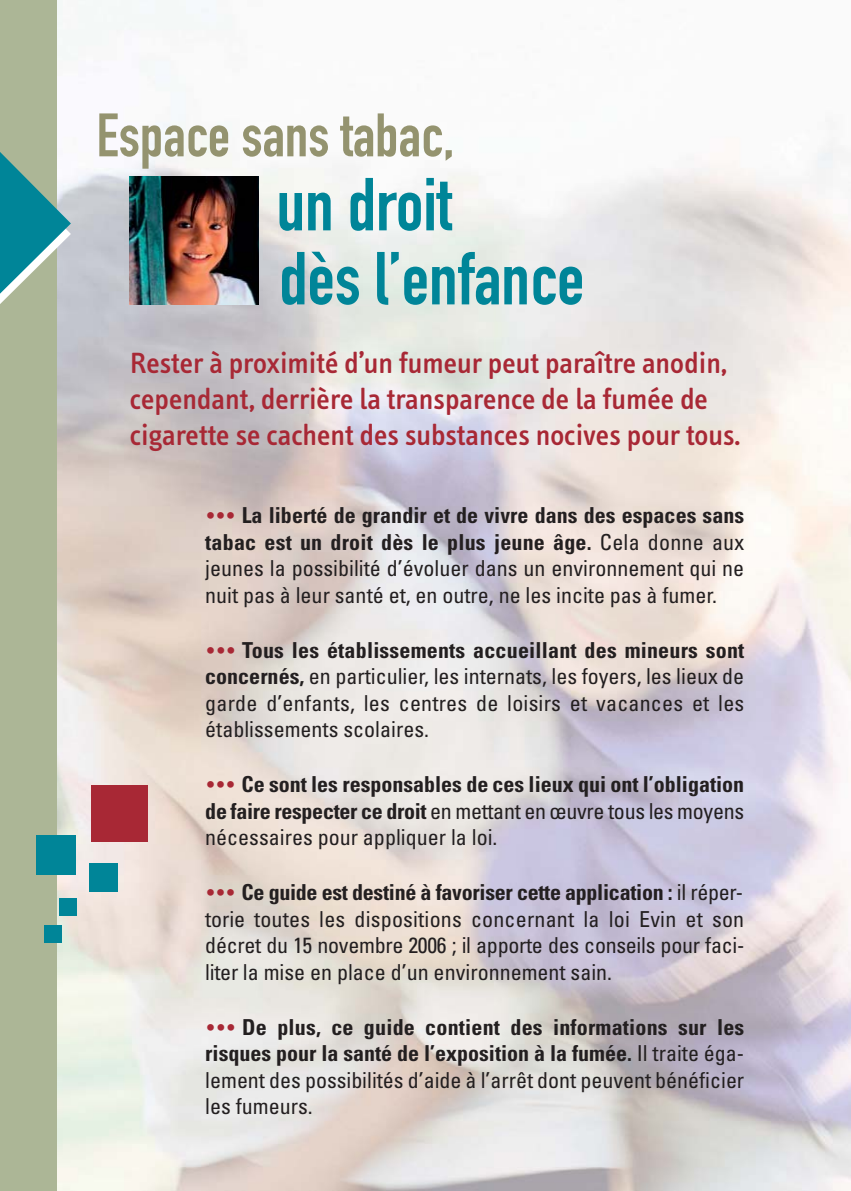
<style>
.page{position:relative;width:851px;height:1191px;background:#fff}
.page>*{position:absolute;margin:0;border:0;box-sizing:border-box;transform-origin:0 0}
.t1{font:73.6px/74px "DIN Engschrift Alternate";color:#008598}
.t2{font:60.2px "DIN Engschrift Alternate";color:#94936f}
.t3{font:500 30px/36px "Info Text";color:#a82835}
.t4{font:condensed 22px/26.4px "Univers";color:#231f20;text-align:justify}
.t5{font:700 condensed 22px/26.4px "Univers";color:#231f20;text-align:justify}
.s1{font-family:"Info Text";font-weight:500;font-stretch:normal;font-size:24px;color:#a82835}
.s2{font-weight:700}
.s3{font-weight:400}
</style>
<div class="page">
<img style="left:57px;top:0;width:793px;height:1191px">
<div style="left:0;top:0;width:57px;height:1191px;background:#acb696"></div>
<img style="left:130px;top:176px;width:128px;height:128px">
<div style="left:91px;top:785px;width:56px;height:56px;background:#a82835"></div>
<div style="left:36px;top:835px;width:40px;height:39px;background:#008598"></div>
<div style="left:89px;top:863px;width:28px;height:28px;background:#008598"></div>
<div style="left:60px;top:898px;width:17px;height:17px;background:#008598"></div>
<div style="left:44px;top:926px;width:17px;height:17px;background:#008598"></div>
<svg style="left:0;top:152px;width:71px;height:152px"></svg>
<h2 class="t2" style="left:96px;top:113px;width:359px">Espace sans tabac,</h2>
<h1 class="t1" style="left:276px;top:175px;width:309px">un droit<br>dès l’enfance</h1>
<h3 class="t3" style="left:130px;top:348px;width:611px">Rester à proximité d’un fumeur peut paraître anodin, cependant, derrière la transparence de la fumée de cigarette se cachent des substances nocives pour tous.</h3>
<p class="t4" style="left:205px;top:504px;width:540px"><span class="s1">•••</span> <span class="s2">La liberté de grandir et de vivre dans des espaces sans tabac est un droit dès le plus jeune âge.</span> Cela donne aux jeunes la possibilité d’évoluer dans un environnement qui ne nuit pas à leur santé et, en outre, ne les incite pas à fumer.</p>
<p class="t4" style="left:205px;top:638px;width:540px"><span class="s1">•••</span> <span class="s2">Tous les établissements accueillant des mineurs sont concernés,</span> en particulier, les internats, les foyers, les lieux de garde d’enfants, les centres de loisirs et vacances et les établissements scolaires.</p>
<p class="t5" style="left:205px;top:773px;width:540px"><span class="s1">•••</span> Ce sont les responsables de ces lieux qui ont l’obligation de faire respecter ce droit <span class="s3">en mettant en œuvre tous les moyens nécessaires pour appliquer la loi.</span></p>
<p class="t4" style="left:205px;top:881px;width:540px"><span class="s1">•••</span> <span class="s2">Ce guide est destiné à favoriser cette application :</span> il réper&shy;torie toutes les dispositions concernant la loi Evin et son décret du 15 novembre 2006 ; il apporte des conseils pour faci&shy;liter la mise en place d’un environnement sain.</p>
<p class="t5" style="left:205px;top:1016px;width:540px"><span class="s1">•••</span> De plus, ce guide contient des informations sur les risques pour la santé de l’exposition à la fumée. <span class="s3">Il traite éga&shy;lement des possibilités d’aide à l’arrêt dont peuvent bénéficier les fumeurs.</span></p>
</div>
